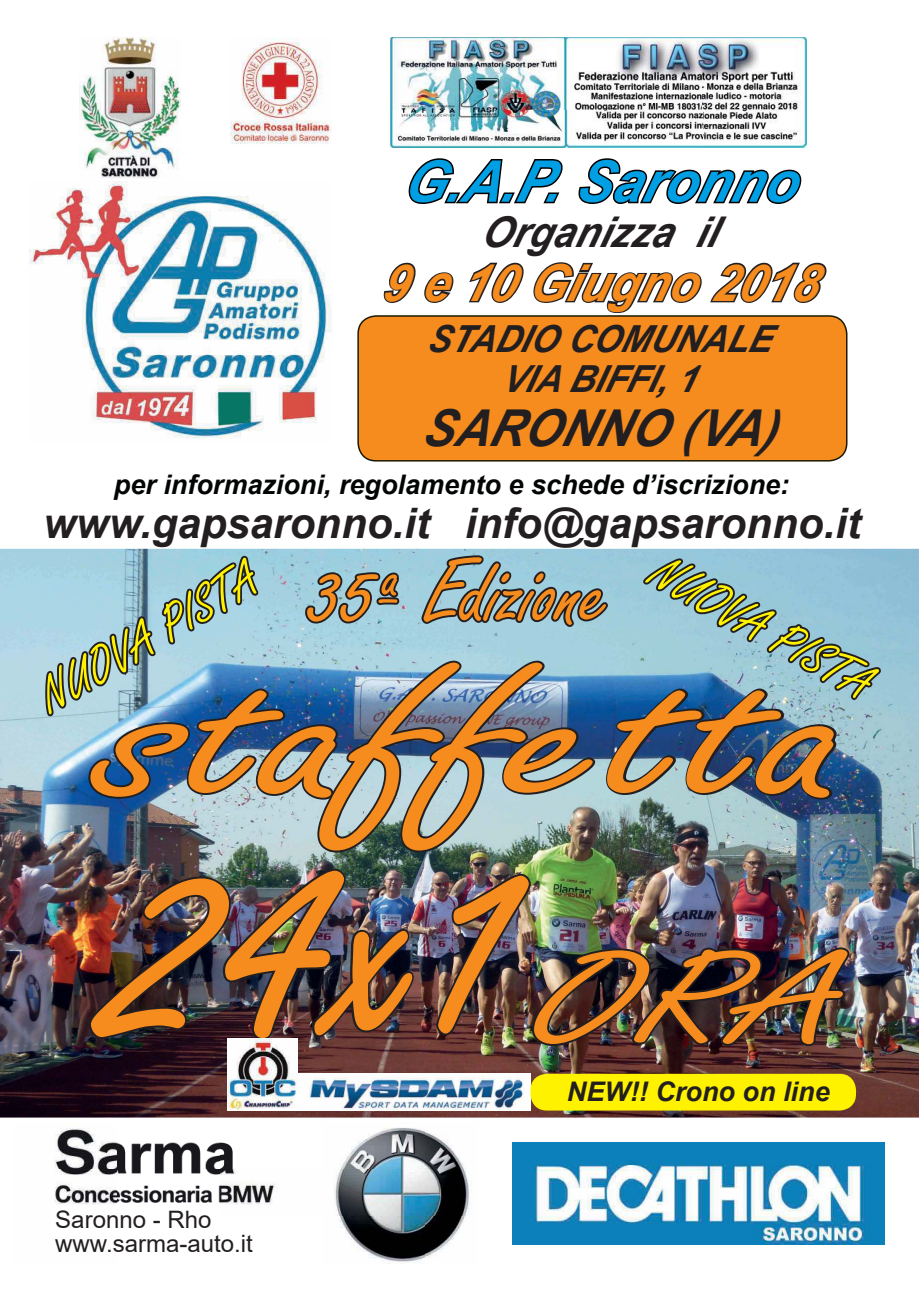
<style>
.page{position:relative;width:919px;height:1289px;background:#fff}
.page>*{position:absolute;margin:0;border:0;box-sizing:border-box;transform-origin:0 0}
.t1{font:330px "Freestyle Script";color:#f68b1e}
.t2{font:211.95px "Freestyle Script";color:#f68b1e;scale:1.54 1}
.t3{font:138.75px "Freestyle Script";color:#f68b1e;scale:1.65 1}
.t4{font:97.5px "Freestyle Script";color:#f68b1e}
.t5{font:italic 700 57.6px "Arial";color:#009ee2;scale:.95 1}
.t6{font:54px "Freestyle Script";color:#fff200}
.t7{font:italic 700 50.85px "Arial";color:#f68b1e;scale:.95 1}
.t8{font:italic 700 50.85px "Arial";color:#231f20;scale:.95 1}
.t9{font:italic 700 42.45px "Arial";color:#231f20;scale:.95 1}
.t10{font:italic 700 42px "Arial";color:#231f20}
.t11{font:italic 700 37.35px/39.6px "Arial";color:#231f20;text-align:center;scale:.95 1}
.t12{font:italic 700 27px "Arial";color:#030505}
.t13{font:italic 700 27px "Arial";color:#231f20}
.t14{font:24px/23.7px "Arial";color:#231f20}
</style>
<div class="page">
<img style="left:0;top:549px;width:918px;height:568px">
<div style="left:358px;top:316px;width:488px;height:145px;background:#f68b1e;border-radius:18px"></div>
<div style="left:357px;top:315px;width:490px;height:146px;border:2px solid #1b1a00;border-radius:18px"></div>
<img style="left:87px;top:866px;width:328px;height:175px">
<img style="left:434px;top:871px;width:417px;height:176px">
<svg style="left:408px;top:158px;width:155px;height:46px"></svg>
<svg style="left:578px;top:158px;width:224px;height:46px"></svg>
<svg style="left:383px;top:262px;width:71px;height:41px"></svg>
<svg style="left:469px;top:262px;width:358px;height:51px"></svg>
<img style="left:30px;top:181px;width:302px;height:257px">
<img style="left:512px;top:1142px;width:372px;height:102px">
<img style="left:43px;top:551px;width:842px;height:303px">
<img style="left:79px;top:37px;width:102px;height:141px">
<img style="left:391px;top:37px;width:415px;height:110px">
<img style="left:231px;top:37px;width:101px;height:107px">
<img style="left:55px;top:1128px;width:415px;height:135px">
<div style="left:52px;top:1208px;width:137px;height:30px;background:#fff"></div>
<img style="left:298px;top:1073px;width:232px;height:37px">
<img style="left:227px;top:1038px;width:71px;height:72px">
<div style="left:530px;top:1073px;width:325px;height:37px;background:#fff200;border-radius:17px"></div>
<h3 class="t5" style="left:402px;top:160px;width:431px">G.A.P.Saronno</h3>
<h3 class="t9" style="left:480px;top:216px;width:250px">Organizza il</h3>
<h3 class="t7" style="left:380px;top:264px;width:461px">9 e 10 Giugno 2018</h3>
<h3 class="t11" style="left:426px;top:323px;width:364px">STADIO COMUNALE<br>VIA BIFFI,1</h3>
<h3 class="t8" style="left:421px;top:409px;width:375px">SARONNO (VA)</h3>
<p class="t12" style="left:114px;top:475px;width:676px">per informazioni, regolamento e schede d’iscrizione:</p>
<h3 class="t10" style="left:44px;top:507px;width:818px">www.gapsaronno.it info@gapsaronno.it</h3>
<h3 class="t6" style="left:32px;top:680px;width:246px;rotate:-30deg">NUOVA PISTA</h3>
<h3 class="t6" style="left:664px;top:550px;width:246px;rotate:29deg">NUOVA PISTA</h3>
<h3 class="t4" style="left:309px;top:556px;width:302px">35ª Edizione</h3>
<h2 class="t2" style="left:105px;top:655px;width:485px">staffetta</h2>
<h1 class="t1" style="left:114px;top:815px;width:423px">24x1</h1>
<h3 class="t3" style="left:535px;top:947px;width:186px">ORA</h3>
<p class="t14" style="left:55px;top:1207px;width:199px">Saronno - Rho www.sarma-auto.it</p>
<p class="t13" style="left:567px;top:1081px;width:264px">NEW!! Crono on line</p>
</div>
